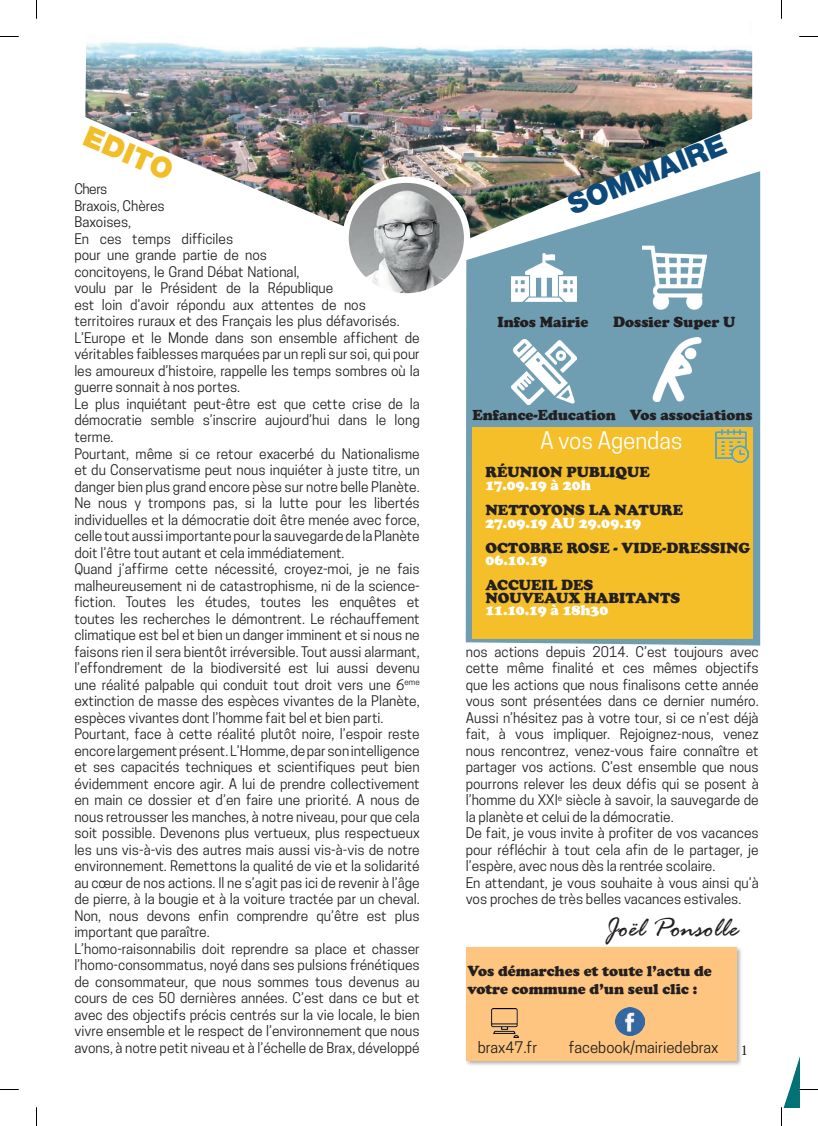
<style>
.page{position:relative;width:818px;height:1126px;background:#fff}
.page>*{position:absolute;margin:0;border:0;box-sizing:border-box;transform-origin:0 0}
.t1{font:italic 28.75px "Rage";color:#231f20}
.t2{font:900 28.75px "Helvetica Neue";color:#0c4979}
.t3{font:900 28.75px "Helvetica Neue";color:#f1be2a}
.t4{font:22.5px "Cooper Hewitt";color:#fff}
.t5{font:900 15px/12.5px "Cooper";color:#231f20}
.t6{font:900 15px "Cooper";letter-spacing:-.02em;color:#fff}
.t7{font:15px "Cooper Hewitt";color:#231f20}
.t8{font:15px "Minion Pro";color:#231f20}
.t9{font:13.75px/16.5px "Cooper Hewitt";color:#231f20}
</style>
<div class="page">
<img style="left:85px;top:42px;width:676px;height:224px">
<img style="left:345px;top:180px;width:120px;height:112px">
<div style="left:342px;top:177px;width:128px;height:122px;border:6px solid #fff;border-radius:50%"></div>
<img style="left:784px;top:1062px;width:14px;height:45px">
<svg style="left:465px;top:171px;width:294px;height:474px;background:#82a6b3"></svg>
<div style="left:472px;top:427px;width:280px;height:211px;background:#f4bf29"></div>
<img style="left:715px;top:429px;width:33px;height:33px">
<img style="left:511px;top:245px;width:64px;height:64px">
<img style="left:641px;top:245px;width:65px;height:64px">
<img style="left:511px;top:339px;width:64px;height:65px">
<div style="left:464px;top:945px;width:278px;height:121px;background:#231f20;opacity:.35"></div>
<div style="left:465px;top:946px;width:271px;height:114px;background:#fdc580"></div>
<img style="left:491px;top:1008px;width:28px;height:29px">
<img style="left:615px;top:1007px;width:28px;height:28px">
<img style="left:644px;top:337px;width:65px;height:65px">
<svg style="left:0;top:36px;width:19px;height:1px"></svg>
<svg style="left:799px;top:36px;width:18px;height:1px"></svg>
<svg style="left:0;top:1089px;width:19px;height:1px"></svg>
<svg style="left:798px;top:1088px;width:19px;height:2px"></svg>
<svg style="left:36px;top:0;width:1px;height:19px"></svg>
<svg style="left:36px;top:1107px;width:1px;height:18px"></svg>
<h1 class="t3" style="left:92px;top:119px;width:96px;rotate:23deg">EDITO</h1>
<h1 class="t2" style="left:562px;top:190px;width:170px;rotate:-22deg">SOMMAIRE</h1>
<p class="t9" style="left:74px;top:181px;width:347px">Chers<br>Braxois, Chères<br>Baxoises,<br>En ces temps difficiles<br>pour une grande partie de nos<br>concitoyens, le Grand Débat National,<br>voulu par le Président de la République<br>est loin d’avoir répondu aux attentes de nos territoires ruraux et des Français les plus défavorisés.<br>L’Europe et le Monde dans son ensemble affichent de véritables faiblesses marquées par un repli sur soi, qui pour les amoureux d’histoire, rappelle les temps sombres où la guerre sonnait à nos portes.<br>Le plus inquiétant peut-être est que cette crise de la démocratie semble s’inscrire aujourd’hui dans le long terme.<br>Pourtant, même si ce retour exacerbé du Nationalisme et du Conservatisme peut nous inquiéter à juste titre, un danger bien plus grand encore pèse sur notre belle Planète.<br>Ne nous y trompons pas, si la lutte pour les libertés individuelles et la démocratie doit être menée avec force, celle tout aussi importante pour la sauvegarde de la Planète doit l’être tout autant et cela immédiatement.<br>Quand j’affirme cette nécessité, croyez-moi, je ne fais malheureusement ni de catastrophisme, ni de la science&shy;fiction. Toutes les études, toutes les enquêtes et toutes les recherches le démontrent. Le réchauffement climatique est bel et bien un danger imminent et si nous ne faisons rien il sera bientôt irréversible. Tout aussi alarmant, l’effondrement de la biodiversité est lui aussi devenu une réalité palpable qui conduit tout droit vers une 6<sup>eme </sup>extinction de masse des espèces vivantes de la Planète, espèces vivantes dont l’homme fait bel et bien parti.<br>Pourtant, face à cette réalité plutôt noire, l’espoir reste encore largement présent. L’Homme, de par son intelligence et ses capacités techniques et scientifiques peut bien évidemment encore agir. A lui de prendre collectivement en main ce dossier et d’en faire une priorité. A nous de nous retrousser les manches, à notre niveau, pour que cela soit possible. Devenons plus vertueux, plus respectueux les uns vis-à-vis des autres mais aussi vis-à-vis de notre environnement. Remettons la qualité de vie et la solidarité au cœur de nos actions. Il ne s’agit pas ici de revenir à l’âge de pierre, à la bougie et à la voiture tractée par un cheval.<br>Non, nous devons enfin comprendre qu’être est plus important que paraître.<br>L’homo-raisonnabilis doit reprendre sa place et chasser l’homo-consommatus, noyé dans ses pulsions frénétiques de consommateur, que nous sommes tous devenus au cours de ces 50 dernières années. C’est dans ce but et avec des objectifs précis centrés sur la vie locale, le bien vivre ensemble et le respect de l’environnement que nous avons, à notre petit niveau et à l’échelle de Brax, développé</p>
<p class="t5" style="left:612px;top:316px;width:124px">Dossier Super U</p>
<p class="t5" style="left:497px;top:316px;width:92px">Infos Mairie</p>
<p class="t5" style="left:472px;top:408px;width:145px">Enfance-Education</p>
<p class="t5" style="left:629px;top:409px;width:124px">Vos associations</p>
<h2 class="t4" style="left:539px;top:427px;width:144px">A vos Agendas</h2>
<p class="t5" style="left:485px;top:466px;width:166px">RÉUNION PUBLIQUE</p>
<p class="t6" style="left:485px;top:476px;width:107px">17.09.19 à 20h</p>
<p class="t5" style="left:485px;top:503px;width:199px">NETTOYONS LA NATURE</p>
<p class="t6" style="left:485px;top:513px;width:157px">27.09.19 AU 29.09.19</p>
<p class="t5" style="left:485px;top:541px;width:266px">OCTOBRE ROSE - VIDE-DRESSING</p>
<p class="t6" style="left:485px;top:551px;width:63px">06.10.19</p>
<p class="t5" style="left:485px;top:578px;width:196px">ACCUEIL DES<br>NOUVEAUX HABITANTS</p>
<p class="t6" style="left:485px;top:601px;width:125px">11.10.19 à 18h30</p>
<p class="t9" style="left:465px;top:643px;width:294px">nos actions depuis 2014. C’est toujours avec cette même finalité et ces mêmes objectifs que les actions que nous finalisons cette année vous sont présentées dans ce dernier numéro.<br>Aussi n’hésitez pas à votre tour, si ce n’est déjà fait, à vous impliquer. Rejoignez-nous, venez nous rencontrez, venez-vous faire connaître et partager vos actions. C’est ensemble que nous pourrons relever les deux défis qui se posent à l’homme du XXI<sup>e</sup> siècle à savoir, la sauvegarde de la planète et celui de la démocratie.<br>De fait, je vous invite à profiter de vos vacances pour réfléchir à tout cela afin de le partager, je l’espère, avec nous dès la rentrée scolaire.<br>En attendant, je vous souhaite à vous ainsi qu’à vos proches de très belles vacances estivales.</p>
<h1 class="t1" style="left:604px;top:912px;width:135px">Joël Ponsolle</h1>
<p class="t5" style="left:467px;top:962px;width:246px;line-height:18px">Vos démarches et toute l’actu de votre commune d’un seul clic :</p>
<p class="t7" style="left:477px;top:1038px;width:61px">brax47.fr</p>
<p class="t7" style="left:568px;top:1038px;width:151px">facebook/mairiedebrax</p>
<p class="t8" style="left:740px;top:1040px;width:9px">1</p>
</div>
